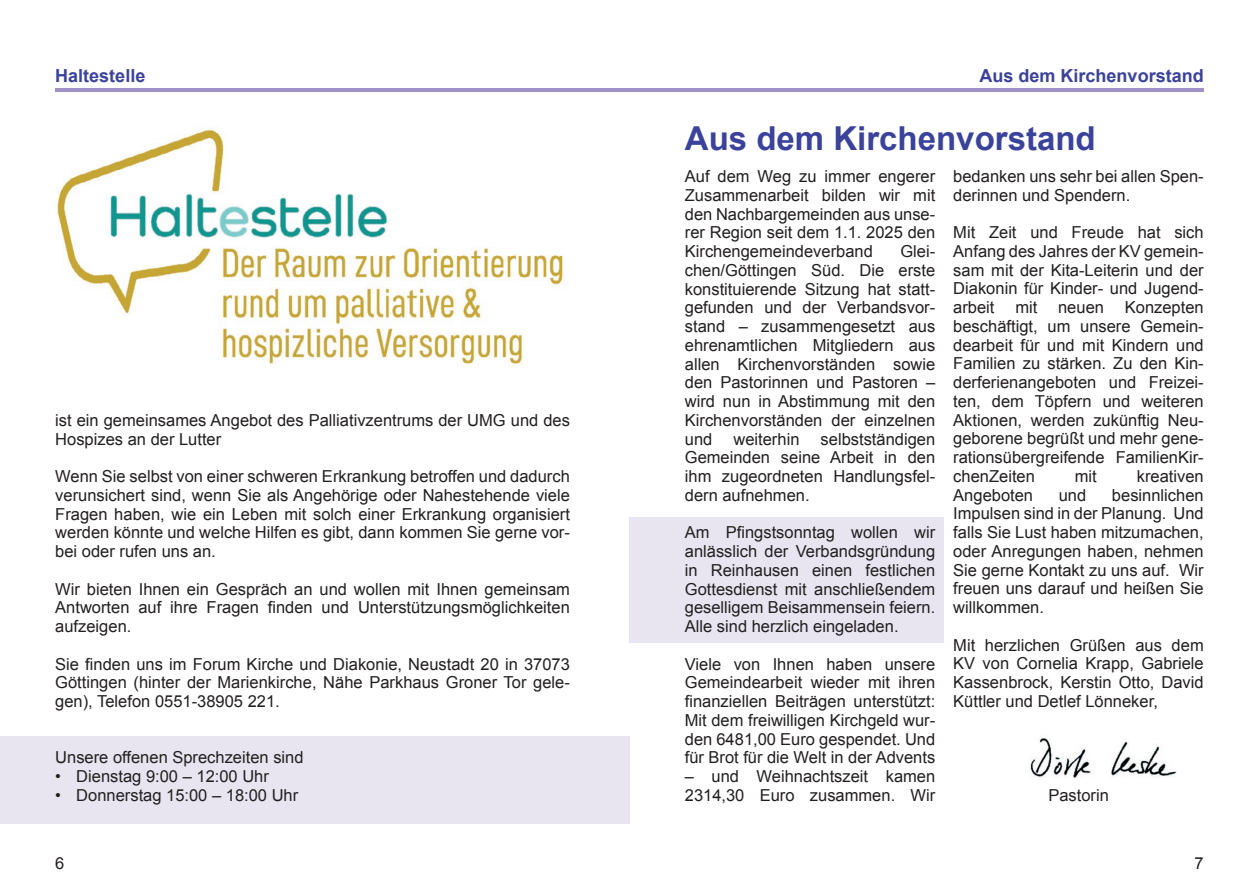
<style>
.page{position:relative;width:1259px;height:893px;background:#fff}
.page>*{position:absolute;margin:0;border:0;box-sizing:border-box;transform-origin:0 0}
.t1{font:700 33px "Arial";color:#3b429b}
.t2{font:700 18px "Arial";color:#3b429b}
.t3{font:16.5px/18.8px "Arial";color:#231f20;text-align:justify}
.t4{font:16.5px "Arial";color:#231f20}
</style>
<div class="page">
<div style="left:629px;top:517px;width:315px;height:126px;background:#e8e5f1"></div>
<div style="left:0;top:737px;width:629px;height:87px;background:#e8e5f1"></div>
<img style="left:1030px;top:738px;width:147px;height:40px">
<img style="left:57px;top:129px;width:507px;height:235px">
<hr style="left:629px;top:88px;width:574px;height:3px;background:#9f91c5">
<hr style="left:55px;top:88px;width:574px;height:3px;background:#9f91c5">
<p class="t2" style="left:55px;top:64px;width:92px">Haltestelle</p>
<p class="t3" style="left:55px;top:411px;width:516px">ist ein gemeinsames Angebot des Palliativzentrums der UMG und des<br>Hospizes an der Lutter</p>
<p class="t3" style="left:55px;top:467px;width:516px">Wenn Sie selbst von einer schweren Erkrankung betroffen und dadurch verunsichert sind, wenn Sie als Angehörige oder Nahestehende viele Fragen haben, wie ein Leben mit solch einer Erkrankung organisiert werden könnte und welche Hilfen es gibt, dann kommen Sie gerne vor&shy;bei oder rufen uns an.</p>
<p class="t3" style="left:55px;top:580px;width:516px">Wir bieten Ihnen ein Gespräch an und wollen mit Ihnen gemeinsam Antworten auf ihre Fragen finden und Unterstützungsmöglichkeiten aufzeigen.</p>
<p class="t3" style="left:55px;top:655px;width:516px">Sie finden uns im Forum Kirche und Diakonie, Neustadt 20 in 37073<br>Göttingen (hinter der Marienkirche, Nähe Parkhaus Groner Tor gele&shy;gen), Telefon 0551-38905 221.</p>
<p class="t3" style="left:55px;top:748px;width:250px">Unsere offenen Sprechzeiten sind</p>
<p class="t3" style="left:55px;top:767px;width:215px">• Dienstag 9:00 – 12:00 Uhr</p>
<p class="t3" style="left:55px;top:786px;width:244px">• Donnerstag 15:00 – 18:00 Uhr</p>
<p class="t2" style="left:979px;top:64px;width:226px">Aus dem Kirchenvorstand</p>
<h1 class="t1" style="left:685px;top:117px;width:412px">Aus dem Kirchenvorstand</h1>
<p class="t3" style="left:685px;top:167px;width:252px">Auf dem Weg zu immer engerer Zusammenarbeit bilden wir mit den Nachbargemeinden aus unse&shy;rer Region seit dem 1.1. 2025 den Kirchengemeindeverband</p>
<p class="t3" style="left:685px;top:242px;width:252px;text-indent:216px">Glei&shy;chen/Göttingen Süd. Die erste konstituierende Sitzung hat statt&shy;gefunden und der Verbandsvor&shy;stand – zusammengesetzt aus ehrenamtlichen Mitgliedern aus allen Kirchenvorständen sowie den Pastorinnen und Pastoren – wird nun in Abstimmung mit den Kirchenvorständen der einzelnen und</p>
<p class="t3" style="left:685px;top:430px;width:252px;text-indent:136px">selbstständigen Gemeinden seine Arbeit in den ihm zugeordneten Handlungsfel&shy;dern aufnehmen.</p>
<p class="t3" style="left:685px;top:523px;width:252px">Am Pfingstsonntag wollen wir anlässlich der Verbandsgründung in Reinhausen einen festlichen Gottesdienst mit anschließendem geselligem Beisammensein feiern.<br>Alle sind herzlich eingeladen.</p>
<p class="t3" style="left:685px;top:654px;width:252px">Viele von Ihnen haben unsere Gemeindearbeit wieder mit ihren finanziellen Beiträgen unterstützt:<br>Mit dem freiwilligen Kirchgeld wur&shy;den 6481,00 Euro gespendet. Und für Brot für die Welt in der Advents</p>
<p class="t3" style="left:685px;top:767px;width:252px">– und Weihnachtszeit kamen<br>2314,30 Euro zusammen. Wir</p>
<p class="t3" style="left:733px;top:430px;width:68px">weiterhin</p>
<p class="t3" style="left:953px;top:167px;width:252px">bedanken uns sehr bei allen Spen&shy;derinnen und Spendern.</p>
<p class="t3" style="left:953px;top:223px;width:252px">Mit Zeit und Freude hat sich Anfang des Jahres der KV gemein&shy;sam mit der Kita-Leiterin und der Diakonin für Kinder- und Jugend&shy;arbeit</p>
<p class="t3" style="left:953px;top:298px;width:252px;text-indent:171px">Konzepten beschäftigt, um unsere Gemein&shy;dearbeit für und mit Kindern und Familien zu stärken. Zu den Kin&shy;derferienangeboten und Freizei&shy;ten, dem Töpfern und weiteren Aktionen, werden zukünftig Neu&shy;geborene begrüßt und mehr gene&shy;rationsübergreifende FamilienKir&shy;chenZeiten</p>
<p class="t3" style="left:1015px;top:298px;width:23px">mit</p>
<p class="t3" style="left:1058px;top:298px;width:47px">neuen</p>
<p class="t3" style="left:1075px;top:467px;width:23px">mit</p>
<p class="t3" style="left:1136px;top:467px;width:68px">kreativen</p>
<p class="t3" style="left:953px;top:486px;width:81px">Angeboten</p>
<p class="t3" style="left:1058px;top:486px;width:29px">und</p>
<p class="t3" style="left:953px;top:486px;width:252px;text-indent:159px">besinnlichen Impulsen sind in der Planung. Und falls Sie Lust haben mitzumachen, oder Anregungen haben, nehmen Sie gerne Kontakt zu uns auf. Wir freuen uns darauf und heißen Sie willkommen.</p>
<p class="t3" style="left:953px;top:636px;width:252px">Mit herzlichen Grüßen aus dem KV von Cornelia Krapp, Gabriele Kassenbrock, Kerstin Otto, David Küttler und Detlef Lönneker,</p>
<p class="t3" style="left:1048px;top:786px;width:62px">Pastorin</p>
<p class="t4" style="left:55px;top:853px;width:11px">6</p>
<p class="t4" style="left:1194px;top:853px;width:11px">7</p>
</div>
